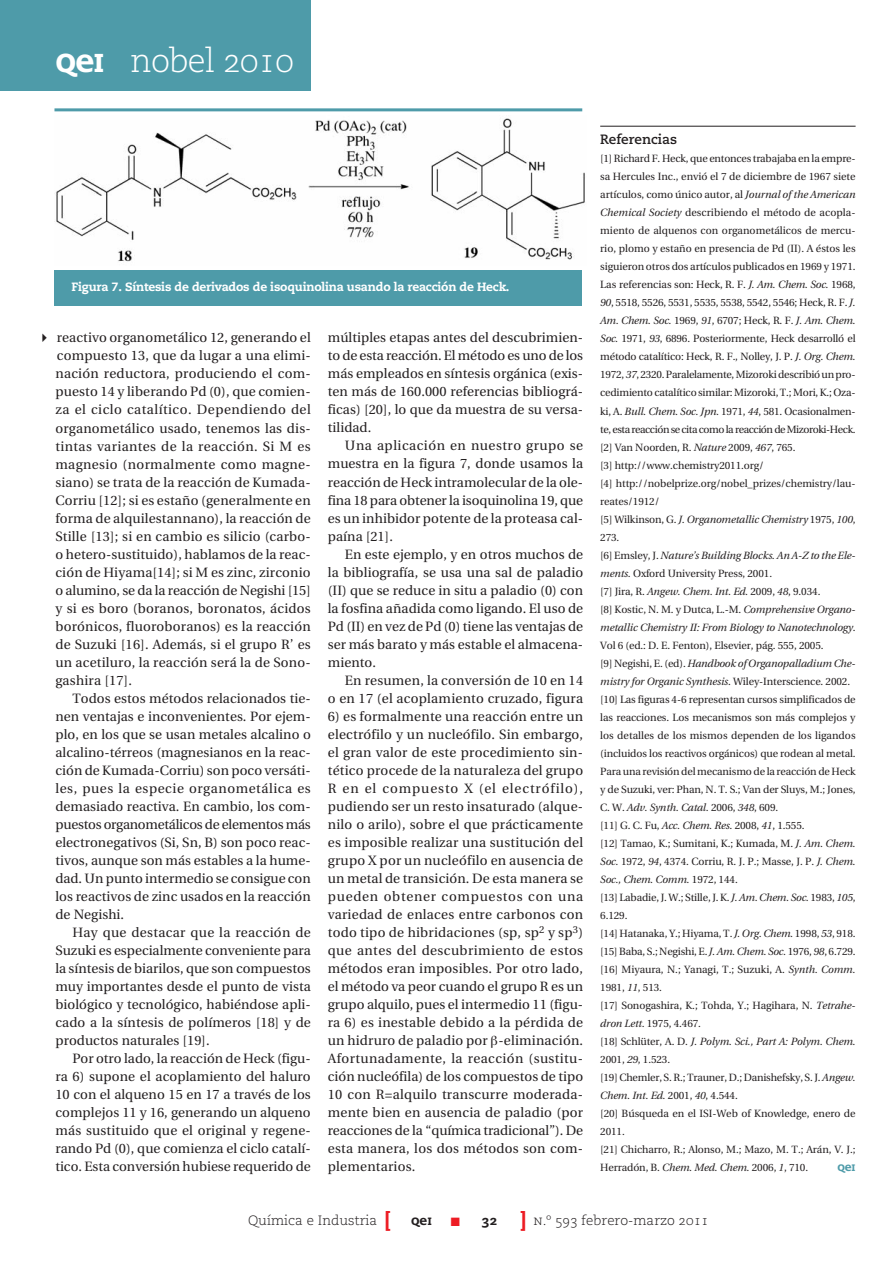
<style>
.page{position:relative;width:894px;height:1264px;background:#fff}
.page>*{position:absolute;margin:0;border:0;box-sizing:border-box;transform-origin:0 0}
.t1{font:300 33px "Caecilia";letter-spacing:-.025em;color:#fff}
.t2{font:13.5px/18px "Utopia";letter-spacing:.005em;color:#231f20;text-align:justify}
.t3{font:300 13.5px "Caecilia";color:#231f20}
.t4{font:700 13.5px "Caecilia";color:#231f20}
.t5{font:13.5px "Caecilia Heavy SC";color:#231f20}
.t6{font:800 12px "Caecilia";letter-spacing:-.02em;color:#fff}
.t7{font:12px "Caecilia Heavy SC";color:#4e9ba9}
.t8{font:12px "Zapf Dingbats ITC";color:#ed1c24}
.t9{font:10.5px/18px "Utopia";letter-spacing:-.01em;color:#231f20}
.s1{font-family:"Caecilia Heavy SC";font-weight:400}
.s2{font-weight:800}
.s3{font-family:"Caecilia Light SC";font-weight:400}
.s4{font-style:italic}
.s5{font-family:"Caecilia";font-weight:800}
.s6{font-family:"Caecilia Heavy SC";font-weight:400;font-size:19.5px;color:#ed1c24}
</style>
<div class="page">
<hr style="left:600px;top:126px;width:255px;height:1px;background:#231f20">
<div style="left:0;top:0;width:310px;height:90px;background:#4e9ba9"></div>
<img style="left:56px;top:118px;width:529px;height:144px">
<div style="left:54px;top:270px;width:528px;height:36px;background:#4e9ba9"></div>
<hr style="left:54px;top:108px;width:528px;height:3px;background:#4e9ba9">
<h1 class="t1" style="left:55px;top:47px;width:240px"><span class="s1">q</span><span class="s2">e</span><span class="s1">i</span> nobel <span class="s3">2010</span></h1>
<p class="t6" style="left:71px;top:282px;width:439px">Figura 7. Síntesis de derivados de isoquinolina usando la reacción de Heck.</p>
<p class="t2" style="left:55px;top:330px;width:257px;text-indent:-18px">✔ reactivo organometálico 12, generando el compuesto 13, que da lugar a una elimi&shy;nación reductora, produciendo el com&shy;puesto 14 y liberando Pd (0), que comien&shy;za el ciclo catalítico. Dependiendo del organometálico usado, tenemos las dis&shy;tintas variantes de la reacción. Si M es magnesio (normalmente como magne&shy;siano) se trata de la reacción de Kumada-Corriu [12]; si es estaño (generalmente en forma de alquilestannano), la reacción de Stille [13]; si en cambio es silicio (carbo&shy;o hetero-sustituido), hablamos de la reac&shy;ción de Hiyama[14]; si M es zinc, zirconio o alumino, se da la reacción de Negishi [15] y si es boro (boranos, boronatos, ácidos borónicos, fluoroboranos) es la reacción de Suzuki [16]. Además, si el grupo R’ es un acetiluro, la reacción será la de Sono&shy;gashira [17].</p>
<p class="t2" style="left:55px;top:690px;width:257px;text-indent:17px">Todos estos métodos relacionados tie&shy;nen ventajas e inconvenientes. Por ejem&shy;plo, en los que se usan metales alcalino o alcalino-térreos (magnesianos en la reac&shy;ción de Kumada-Corriu) son poco versáti&shy;les, pues la especie organometálica es demasiado reactiva. En cambio, los com&shy;puestos organometálicos de elementos más electronegativos (Si, Sn, B) son poco reac&shy;tivos, aunque son más estables a la hume&shy;dad. Un punto intermedio se consigue con los reactivos de zinc usados en la reacción de Negishi.</p>
<p class="t2" style="left:55px;top:924px;width:257px;text-indent:17px">Hay que destacar que la reacción de Suzuki es especialmente conveniente para la síntesis de biarilos, que son compuestos muy importantes desde el punto de vista biológico y tecnológico, habiéndose apli&shy;cado a la síntesis de polímeros [18] y de productos naturales [19].</p>
<p class="t2" style="left:55px;top:1050px;width:257px;text-indent:17px">Por otro lado, la reacción de Heck (figu&shy;ra 6) supone el acoplamiento del haluro 10 con el alqueno 15 en 17 a través de los complejos 11 y 16, generando un alqueno más sustituido que el original y regene&shy;rando Pd (0), que comienza el ciclo catalí&shy;tico. Esta conversión hubiese requerido de</p>
<p class="t2" style="left:327px;top:330px;width:257px">múltiples etapas antes del descubrimien&shy;to de esta reacción. El método es uno de los más empleados en síntesis orgánica (exis&shy;ten más de 160.000 referencias bibliográ&shy;ficas) [20], lo que da muestra de su versa&shy;tilidad.</p>
<p class="t2" style="left:327px;top:438px;width:257px;text-indent:17px">Una aplicación en nuestro grupo se muestra en la figura 7, donde usamos la reacción de Heck intramolecular de la ole&shy;fina 18 para obtener la isoquinolina 19, que es un inhibidor potente de la proteasa cal&shy;paína [21].</p>
<p class="t2" style="left:327px;top:546px;width:257px;text-indent:17px">En este ejemplo, y en otros muchos de la bibliografía, se usa una sal de paladio (II) que se reduce in situ a paladio (0) con la fosfina añadida como ligando. El uso de Pd (II) en vez de Pd (0) tiene las ventajas de ser más barato y más estable el almacena&shy;miento.</p>
<p class="t2" style="left:327px;top:672px;width:257px;text-align:right">En resumen, la conversión de 10 en 14<br>o en 17 (el acoplamiento cruzado, figura</p>
<p class="t2" style="left:327px;top:708px;width:257px">6) es formalmente una reacción entre un electrófilo y un nucleófilo. Sin embargo, el gran valor de este procedimiento sin&shy;tético procede de la naturaleza del grupo R en el compuesto X (el electrófilo), pudiendo ser un resto insaturado (alque&shy;nilo o arilo), sobre el que prácticamente es imposible realizar una sustitución del grupo X por un nucleófilo en ausencia de un metal de transición. De esta manera se pueden obtener compuestos con una variedad de enlaces entre carbonos con todo tipo de hibridaciones (sp, sp<sup>2</sup> y sp<sup>3</sup>) que antes del descubrimiento de estos métodos eran imposibles. Por otro lado, el método va peor cuando el grupo R es un grupo alquilo, pues el intermedio 11 (figu&shy;ra 6) es inestable debido a la pérdida de un hidruro de paladio por -eliminación.<br>Afortunadamente, la reacción (sustitu&shy;ción nucleófila) de los compuestos de tipo 10 con R=alquilo transcurre moderada&shy;mente bien en ausencia de paladio (por reacciones de la “química tradicional”). De esta manera, los dos métodos son com&shy;plementarios.</p>
<p class="t4" style="left:600px;top:134px;width:78px">Referencias</p>
<p class="t9" style="left:600px;top:151px;width:257px">[1] Richard F. Heck, que entonces trabajaba en la empre&shy;sa Hercules Inc., envió el 7 de diciembre de 1967 siete artículos, como único autor, al <span class="s4">Journal of the American Chemical Society</span> describiendo el método de acopla&shy;miento de alquenos con organometálicos de mercu&shy;rio, plomo y estaño en presencia de Pd (II). A éstos les siguieron otros dos artículos publicados en 1969 y 1971.<br>Las referencias son: Heck, R. F. <span class="s4">J. Am. Chem. Soc.</span> 1968, <span class="s4">90</span>, 5518, 5526, 5531, 5535, 5538, 5542, 5546; Heck, R. F. <span class="s4">J.<br>Am. Chem. Soc.</span> 1969, <span class="s4">91</span>, 6707; Heck, R. F. <span class="s4">J. Am. Chem.<br>Soc.</span> 1971, <span class="s4">93</span>, 6896. Posteriormente, Heck desarrolló el método catalítico: Heck, R. F., Nolley, J. P. <span class="s4">J. Org. Chem.<br></span>1972, <span class="s4">37</span>, 2320. Paralelamente, Mizoroki describió un pro&shy;cedimiento catalítico similar: Mizoroki, T.; Mori, K.; Oza&shy;ki, A. <span class="s4">Bull. Chem. Soc. Jpn.</span> 1971, <span class="s4">44</span>, 581. Ocasionalmen&shy;te, esta reacción se cita como la reacción de Mizoroki-Heck. [2] Van Noorden, R. <span class="s4">Nature</span> 2009, <span class="s4">467</span>, 765.<br>[3] http://www.chemistry2011.org/<br>[4] http://nobelprize.org/nobel_prizes/chemistry/lau&shy;reates/1912/<br>[5] Wilkinson, G. <span class="s4">J. Organometallic Chemistry</span> 1975, <span class="s4">100</span>, 273.<br>[6] Emsley, J. <span class="s4">Nature’s Building Blocks. An A-Z to the Ele&shy;ments.</span> Oxford University Press, 2001.<br>[7] Jira, R. <span class="s4">Angew. Chem. Int. Ed.</span> 2009, <span class="s4">48</span>, 9.034.<br>[8] Kostic, N. M. y Dutca, L.-M. <span class="s4">Comprehensive Organo&shy;metallic Chemistry II: From Biology to Nanotechnology</span>.<br>Vol 6 (ed.: D. E. Fenton), Elsevier, pág. 555, 2005.<br>[9] Negishi, E. (ed). <span class="s4">Handbook of Organopalladium Che&shy;mistry for Organic Synthesis</span>. Wiley-Interscience. 2002. [10] Las figuras 4-6 representan cursos simplificados de las reacciones. Los mecanismos son más complejos y los detalles de los mismos dependen de los ligandos (incluidos los reactivos orgánicos) que rodean al metal.<br>Para una revisión del mecanismo de la reacción de Heck y de Suzuki, ver: Phan, N. T. S.; Van der Sluys, M.; Jones, C. W. <span class="s4">Adv. Synth. Catal.</span> 2006, <span class="s4">348</span>, 609.<br>[11] G. C. Fu, <span class="s4">Acc. Chem. Res.</span> 2008, <span class="s4">41</span>, 1.555.<br>[12] Tamao, K.; Sumitani, K.; Kumada, M. <span class="s4">J. Am. Chem.<br>Soc.</span> 1972, <span class="s4">94</span>, 4374. Corriu, R. J. P.; Masse, J. P. <span class="s4">J. Chem.<br>Soc., Chem. Comm.</span> 1972, 144.<br>[13] Labadie, J. W.; Stille, J. K. <span class="s4">J. Am. Chem. Soc.</span> 1983, <span class="s4">105</span>, 6.129.<br>[14] Hatanaka, Y.; Hiyama, T. <span class="s4">J. Org. Chem.</span> 1998, <span class="s4">53</span>, 918. [15] Baba, S.; Negishi, E. <span class="s4">J. Am. Chem. Soc.</span> 1976, <span class="s4">98</span>, 6.729. [16] Miyaura, N.; Yanagi, T.; Suzuki, A. <span class="s4">Synth. Comm.<br></span>1981, <span class="s4">11</span>, 513.<br>[17] Sonogashira, K.; Tohda, Y.; Hagihara, N. <span class="s4">Tetrahe&shy;dron Lett.</span> 1975, 4.467.<br>[18] Schlüter, A. D. <span class="s4">J. Polym. Sci., Part A: Polym. Chem.<br></span>2001, <span class="s4">29</span>, 1.523.<br>[19] Chemler, S. R.; Trauner, D.; Danishefsky, S. J. <span class="s4">Angew.<br>Chem. Int. Ed.</span> 2001, <span class="s4">40</span>, 4.544.<br>[20] Búsqueda en el ISI-Web of Knowledge, enero de 2011.<br>[21] Chicharro, R.; Alonso, M.; Mazo, M. T.; Arán, V. J.; Herradón, B. <span class="s4">Chem. Med. Chem.</span> 2006, <span class="s4">1</span>, 710.</p>
<p class="t7" style="left:837px;top:1159px;width:20px">q<span class="s5">e</span>i</p>
<p class="t3" style="left:248px;top:1214px;width:185px">Química e Industria <span class="s6">[</span> <span class="s1">q</span><span class="s2">e</span><span class="s1">i</span></p>
<p class="t5" style="left:481px;top:1212px;width:17px">32</p>
<p class="t8" style="left:450px;top:1217px;width:11px">■</p>
<p class="t3" style="left:520px;top:1214px;width:189px"><span class="s6">]</span> <span class="s3">n.º 593</span> febrero<span class="s3">-</span>marzo <span class="s3">2011</span></p>
</div>
